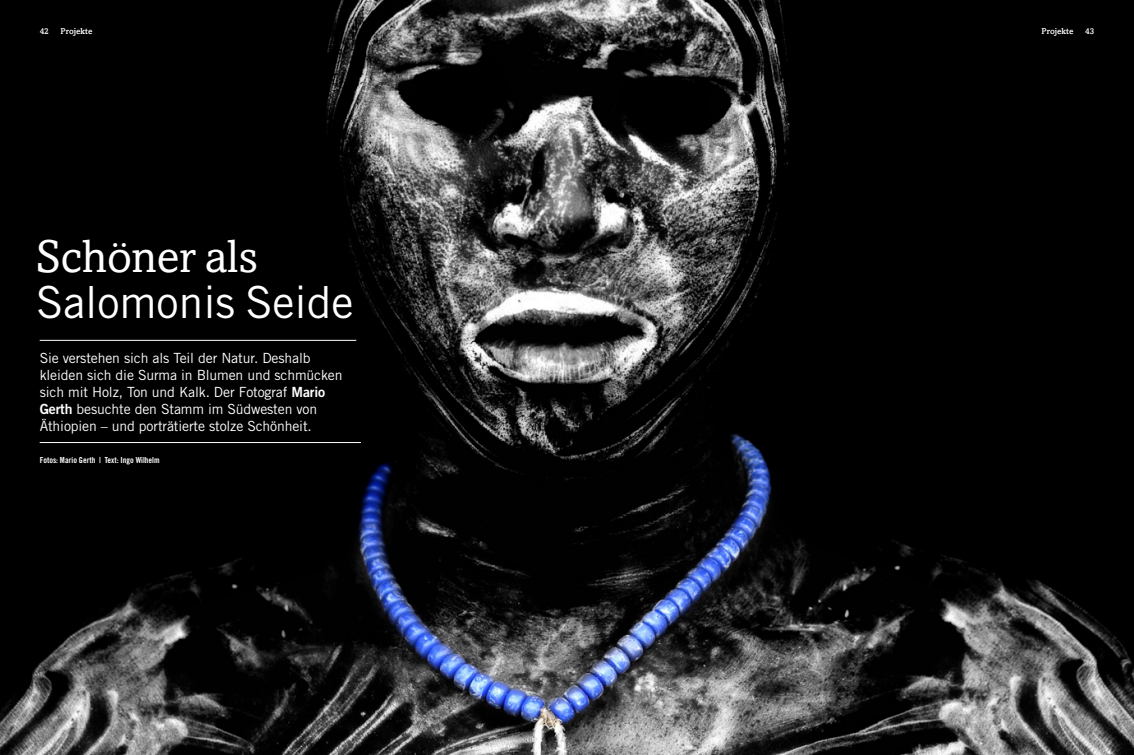
<style>
.page{position:relative;width:1134px;height:755px;background:#fff}
.page>*{position:absolute;margin:0;border:0;box-sizing:border-box;transform-origin:0 0}
._4S_HL_Amasis_46pt{font:46px "Amasis MT Std";color:#fff}
._4S_HL_Amasis_46pt-2{font:44.2px "Trade Gothic LT Std";color:#fff}
._4S_Intro{font:14px/17px "Trade Gothic LT Std";letter-spacing:-.01em;color:#fff}
.t1{font:500 8.5px "Amasis MT Std";color:#fff}
._4S_BU_schwarz{font:8.3px "Trade Gothic LT Std Bd Cn 20";color:#fff}
.s1{font-family:"Trade Gothic LT Std Bd 2"}
</style>
<div class="page">
<img style="left:0;top:0;width:1134px;height:754px">
<hr style="left:40px;top:340px;width:316px;height:1px;background:#fff">
<hr style="left:40px;top:442px;width:321px;height:1px;background:#fff">
<p class="t1" style="left:40px;top:26px;width:11px">42</p>
<p class="t1" style="left:60px;top:26px;width:34px">Projekte</p>
<p class="t1" style="left:1041px;top:26px;width:34px">Projekte</p>
<p class="t1" style="left:1085px;top:26px;width:11px">43</p>
<p class="_4S_HL_Amasis_46pt" style="left:36px;top:230px;width:223px">Schöner als</p>
<p class="_4S_HL_Amasis_46pt-2" style="left:36px;top:275px;width:319px">Salomonis Seide</p>
<p class="_4S_Intro" style="left:40px;top:349px;width:304px">Sie verstehen sich als Teil der Natur. Deshalb kleiden sich die Surma in Blumen und schmücken sich mit Holz, Ton und Kalk. Der Fotograf <span class="s1">Mario Gerth</span> besuchte den Stamm im Südwesten von Äthiopien – und porträtierte stolze Schönheit.</p>
<p class="_4S_BU_schwarz" style="left:40px;top:455px;width:121px">Fotos: Mario Gerth | Text: Ingo Wilhelm</p>
</div>
